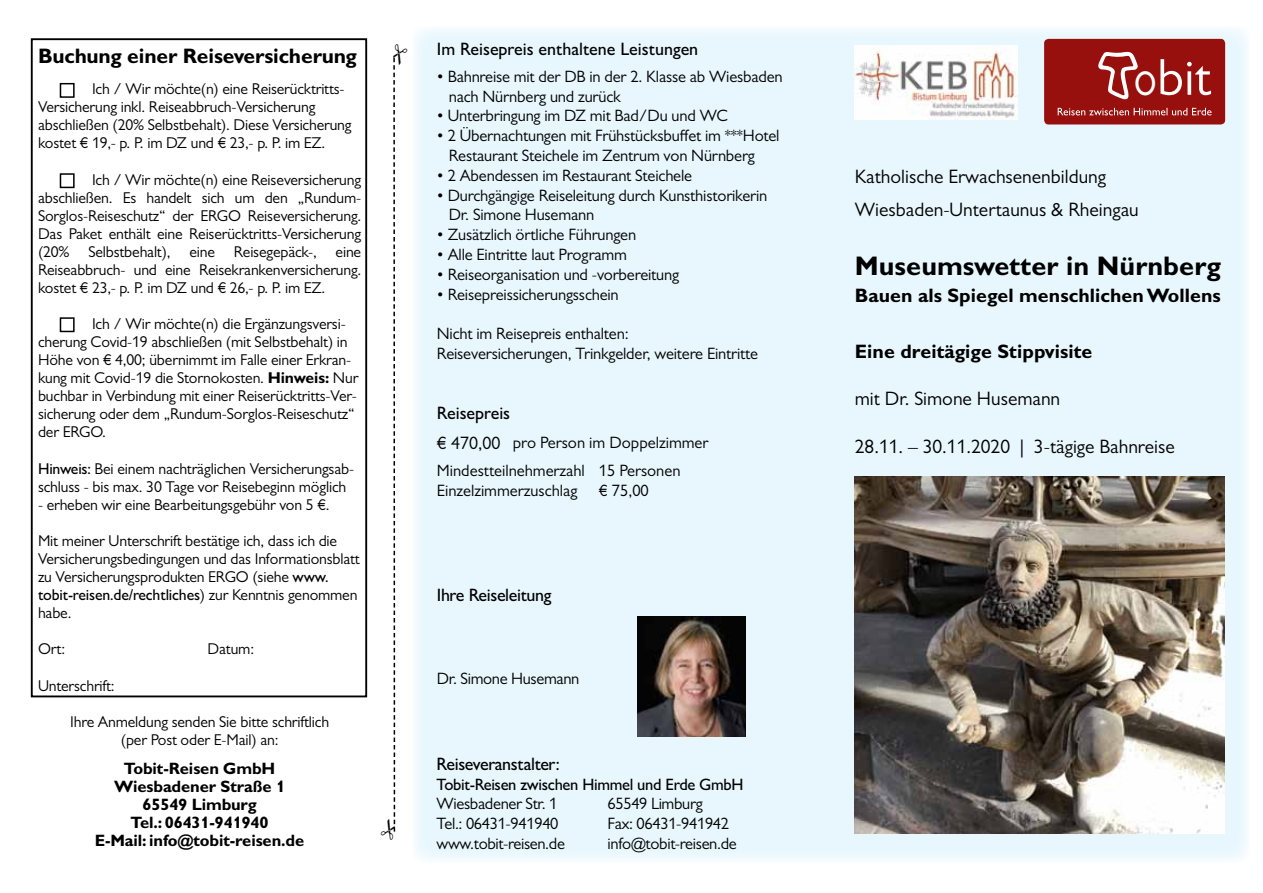
<style>
.page{position:relative;width:1263px;height:893px;background:#fff}
.page>*{position:absolute;margin:0;border:0;box-sizing:border-box;transform-origin:0 0}
.t1{font:52.2px "Gill Sans MT Pro";color:#fff;scale:.8 1}
.t2{font:700 27px "Gill Sans MT Pro";color:#000}
.t3{font:700 21px "Gill Sans MT Pro";letter-spacing:-.01em;color:#000}
.t4{font:19.5px/32.4px "Gill Sans MT Pro";color:#000}
.t5{font:700 19.5px "Gill Sans MT Pro";color:#000}
.t6{font:500 18px "Gill Sans MT Pro";letter-spacing:-.01em;color:#000}
.t7{font:16.5px/19.8px "Gill Sans MT Pro";letter-spacing:-.01em;color:#000}
.t8{font:700 16.5px/18px "Gill Sans MT Pro";letter-spacing:-.01em;color:#000;text-align:center}
.t9{font:500 16.5px "Gill Sans MT Pro";letter-spacing:-.02em;color:#000}
.t10{font:15.75px/18px "Gill Sans MT Pro";letter-spacing:-.01em;color:#000}
.s1{font-weight:700}
.s2{font-weight:500}
.s3{font-size:18px}
</style>
<div class="page">
<div style="left:414px;top:27px;width:835px;height:835px;background:#e7f7fd;border-radius:9px"></div>
<div style="left:60px;top:83px;width:15px;height:15px;border:2px solid #000"></div>
<div style="left:31px;top:38px;width:336px;height:659px;border:2px solid #000"></div>
<img style="left:855px;top:476px;width:370px;height:358px">
<div style="left:60px;top:173px;width:15px;height:15px;border:2px solid #000"></div>
<div style="left:1044px;top:39px;width:181px;height:86px;background:#98100e;border-radius:4px"></div>
<svg style="left:1058px;top:108px;width:153px;height:7px"></svg>
<svg style="left:1098px;top:51px;width:40px;height:49px"></svg>
<img style="left:855px;top:46px;width:162px;height:74px">
<img style="left:638px;top:617px;width:107px;height:120px">
<div style="left:60px;top:317px;width:15px;height:15px;border:2px solid #000"></div>
<svg style="left:393px;top:57px;width:3px;height:775px"></svg>
<h3 class="t3" style="left:38px;top:43px;width:320px">Buchung einer Reiseversicherung</h3>
<p class="t10" style="left:38px;top:80px;width:315px;text-indent:54px">Ich / Wir möchte(n) eine Reiserücktritts-Versicherung inkl. Reiseabbruch-Versicherung abschließen (20% Selbstbehalt). Diese Versicherung kostet € 19,- p. P. im DZ und € 23,- p. P. im EZ.</p>
<p class="t10" style="left:38px;top:171px;width:325px;text-align:justify;text-indent:54px">Ich / Wir möchte(n) eine Reiseversicherung abschließen. Es handelt sich um den „Rundum-Sorglos-Reiseschutz“ der ERGO Reiseversicherung.<br>Das Paket enthält eine Reiserücktritts-Versicherung (20% Selbstbehalt), eine Reisegepäck-, eine Reiseabbruch- und eine Reisekrankenversicherung. kostet € 23,- p. P. im DZ und € 26,- p. P. im EZ.</p>
<p class="t10" style="left:38px;top:315px;width:322px;text-indent:54px">Ich / Wir möchte(n) die Ergänzungsversi&shy;cherung Covid-19 abschließen (mit Selbstbehalt) in Höhe von € 4,00; übernimmt im Falle einer Erkran&shy;kung mit Covid-19 die Stornokosten. <span class="s1">Hinweis:</span> Nur buchbar in Verbindung mit einer Reiserücktritts-Ver&shy;sicherung oder dem „Rundum-Sorglos-Reiseschutz“ der ERGO.</p>
<p class="t10" style="left:38px;top:460px;width:318px"><span class="s2">Hinweis:</span> Bei einem nachträglichen Versicherungsab&shy;schluss - bis max. 30 Tage vor Reisebeginn möglich</p>
<p class="t10" style="left:38px;top:496px;width:293px">- erheben wir eine Bearbeitungsgebühr von 5 €.</p>
<p class="t10" style="left:38px;top:532px;width:323px">Mit meiner Unterschrift bestätige ich, dass ich die Versicherungsbedingungen und das Informationsblatt zu Versicherungsprodukten ERGO (siehe <span class="s2">www. tobit-reisen.de/rechtliches</span>) zur Kenntnis genommen habe.</p>
<p class="t10" style="left:38px;top:640px;width:29px">Ort:</p>
<p class="t10" style="left:208px;top:640px;width:48px">Datum:</p>
<p class="t10" style="left:38px;top:677px;width:78px">Unterschrift:</p>
<p class="t10" style="left:70px;top:713px;width:260px;text-align:center">Ihre Anmeldung senden Sie bitte schriftlich (per Post oder E-Mail) an:</p>
<p class="t8" style="left:95px;top:759px;width:211px">Tobit-Reisen GmbH<br>Wiesbadener Straße 1<br>65549 Limburg<br>Tel.: 06431-941940<br>E-Mail: info@tobit-reisen.de</p>
<p class="t6" style="left:437px;top:38px;width:263px">Im Reisepreis enthaltene Leistungen</p>
<p class="t7" style="left:449px;top:66px;width:335px;text-indent:-12px">• Bahnreise mit der DB in der 2. Klasse ab Wiesbaden nach Nürnberg und zurück</p>
<p class="t7" style="left:437px;top:106px;width:292px">• Unterbringung im DZ mit Bad/Du und WC</p>
<p class="t7" style="left:449px;top:126px;width:332px;text-indent:-12px">• 2 Übernachtungen mit Frühstücksbuffet im ***Hotel<br>Restaurant Steichele im Zentrum von Nürnberg</p>
<p class="t7" style="left:437px;top:165px;width:257px">• 2 Abendessen im Restaurant Steichele</p>
<p class="t7" style="left:449px;top:185px;width:320px;text-indent:-12px">• Durchgängige Reiseleitung durch Kunsthistorikerin<br>Dr. Simone Husemann</p>
<p class="t7" style="left:437px;top:225px;width:201px">• Zusätzlich örtliche Führungen</p>
<p class="t7" style="left:437px;top:245px;width:192px">• Alle Eintritte laut Programm</p>
<p class="t7" style="left:437px;top:264px;width:244px">• Reiseorganisation und -vorbereitung</p>
<p class="t7" style="left:437px;top:284px;width:183px">• Reisepreissicherungsschein</p>
<p class="t7" style="left:437px;top:324px;width:323px">Nicht im Reisepreis enthalten:<br>Reiseversicherungen, Trinkgelder, weitere Eintritte</p>
<p class="t6" style="left:437px;top:403px;width:75px">Reisepreis</p>
<p class="t7" style="left:437px;top:429px;width:273px;line-height:27.3px"><span class="s3">€ 470,00</span> pro Person im Doppelzimmer<br>Mindestteilnehmerzahl 15 Personen</p>
<p class="t7" style="left:437px;top:480px;width:142px">Einzelzimmerzuschlag</p>
<p class="t7" style="left:599px;top:480px;width:51px">€ 75,00</p>
<p class="t6" style="left:437px;top:584px;width:116px">Ihre Reiseleitung</p>
<p class="t7" style="left:437px;top:668px;width:144px">Dr. Simone Husemann</p>
<p class="t6" style="left:437px;top:753px;width:125px">Reiseveranstalter:</p>
<p class="t9" style="left:437px;top:774px;width:308px">Tobit-Reisen zwischen Himmel und Erde GmbH</p>
<p class="t7" style="left:437px;top:794px;width:122px">Wiesbadener Str. 1</p>
<p class="t7" style="left:608px;top:794px;width:97px">65549 Limburg</p>
<p class="t7" style="left:437px;top:814px;width:123px">Tel.: 06431-941940</p>
<p class="t7" style="left:608px;top:814px;width:123px">Fax: 06431-941942</p>
<p class="t7" style="left:437px;top:833px;width:130px">www.tobit-reisen.de</p>
<p class="t7" style="left:608px;top:833px;width:131px">info@tobit-reisen.de</p>
<h1 class="t1" style="left:1134px;top:47px;width:98px">obit</h1>
<p class="t4" style="left:855px;top:161px;width:285px">Katholische Erwachsenenbildung<br>Wiesbaden-Untertaunus &amp; Rheingau</p>
<h2 class="t2" style="left:855px;top:249px;width:368px">Museumswetter in Nürnberg</h2>
<p class="t5" style="left:855px;top:284px;width:367px">Bauen als Spiegel menschlichen Wollens</p>
<p class="t5" style="left:855px;top:339px;width:239px">Eine dreitägige Stippvisite</p>
<p class="t4" style="left:855px;top:382px;width:207px">mit Dr. Simone Husemann</p>
<p class="t4" style="left:855px;top:431px;width:321px">28.11. – 30.11.2020 | 3-tägige Bahnreise</p>
</div>
